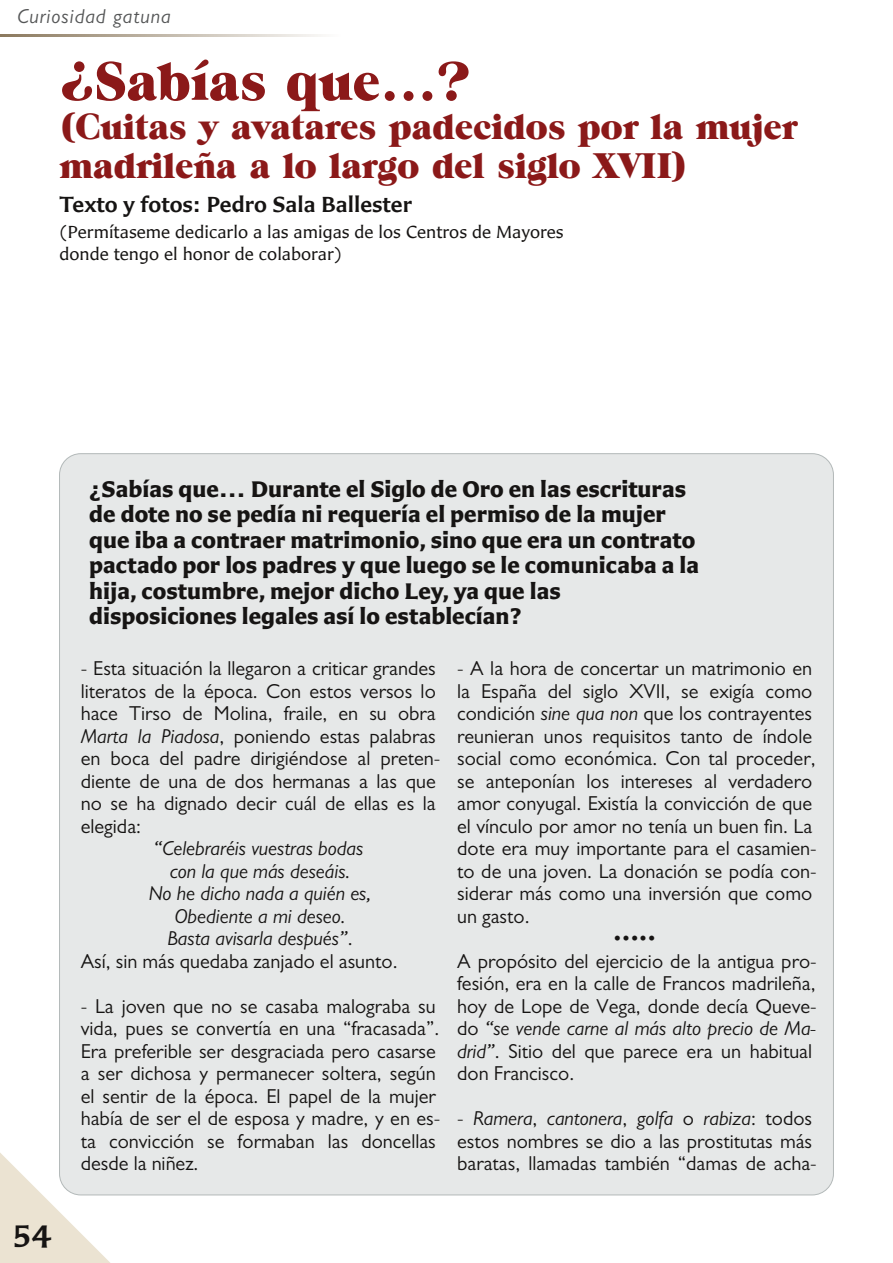
<style>
.page{position:relative;width:893px;height:1263px;background:#fff}
.page>*{position:absolute;margin:0;border:0;box-sizing:border-box;transform-origin:0 0}
.t1{font:54px "Grouch IT Cby BT";letter-spacing:-.01em;color:#8b1919}
.t2{font:36px/39px "Grouch IT Cby BT";letter-spacing:-.01em;color:#8b1919}
.t3{font:600 33px "Carter Sans W01";color:#161413}
.t4{font:700 23.25px/25.5px "Carter Sans W01";color:#161413}
.t5{font:600 22.5px "Carter Sans W01";color:#161413}
.t6{font:20.25px/22.5px "Gill Sans";color:#161413}
.t7{font:italic 20.25px "Gill Sans";color:#161413}
.t8{font:italic 20.25px "Gill Sans";letter-spacing:.05em;color:#545556}
.t9{font:18px/22.5px "Carter Sans W01";color:#161413}
.s1{font-style:italic}
.s2{font-style:normal}
</style>
<div class="page">
<svg style="left:0;top:1152px;width:111px;height:111px"></svg>
<svg style="left:0;top:34px;width:321px;height:2px"></svg>
<div style="left:60px;top:454px;width:773px;height:741px;background:#e6e8e8;border-radius:21px"></div>
<p class="t8" style="left:17px;top:4px;width:155px">Curiosidad gatuna</p>
<h1 class="t1" style="left:60px;top:48px;width:413px">¿Sabías que...?</h1>
<h2 class="t2" style="left:60px;top:106px;width:739px">(Cuitas y avatares padecidos por la mujer madrileña a lo largo del siglo XVII)</h2>
<p class="t5" style="left:60px;top:190px;width:354px">Texto y fotos: Pedro Sala Ballester</p>
<p class="t9" style="left:60px;top:220px;width:506px">(Permítaseme dedicarlo a las amigas de los Centros de Mayores donde tengo el honor de colaborar)</p>
<p class="t4" style="left:89px;top:476px;width:611px">¿Sabías que… Durante el Siglo de Oro en las escrituras de dote no se pedía ni requería el permiso de la mujer que iba a contraer matrimonio, sino que era un contrato pactado por los padres y que luego se le comunicaba a la hija, costumbre, mejor dicho Ley, ya que las disposiciones legales así lo establecían?</p>
<h3 class="t3" style="left:13px;top:1210px;width:40px">54</h3>
<p class="t6" style="left:81px;top:657px;width:361px">- Esta situación la llegaron a criticar grandes literatos de la época. Con estos versos lo hace Tirso de Molina, fraile, en su obra <span class="s1">Marta la Piadosa</span>, poniendo estas palabras en boca del padre dirigiéndose al preten&shy;diente de una de dos hermanas a las que no se ha dignado decir cuál de ellas es la elegida:</p>
<p class="t7" style="left:153px;top:837px;width:211px">“Celebraréis vuestras bodas</p>
<p class="t7" style="left:170px;top:859px;width:182px">con la que más deseáis.</p>
<p class="t7" style="left:149px;top:882px;width:224px">No he dicho nada a quién es,</p>
<p class="t7" style="left:174px;top:904px;width:173px">Obediente a mi deseo.</p>
<p class="t7" style="left:167px;top:927px;width:187px">Basta avisarla después”<span class="s2">.</span></p>
<p class="t6" style="left:81px;top:949px;width:318px">Así, sin más quedaba zanjado el asunto.</p>
<p class="t6" style="left:81px;top:994px;width:361px">- La joven que no se casaba malograba su vida, pues se convertía en una “fracasada”.<br>Era preferible ser desgraciada pero casarse a ser dichosa y permanecer soltera, según el sentir de la época. El papel de la mujer había de ser el de esposa y madre, y en es&shy;ta convicción se formaban las doncellas desde la niñez.</p>
<p class="t6" style="left:457px;top:657px;width:361px">- A la hora de concertar un matrimonio en la España del siglo XVII, se exigía como condición <span class="s1">sine qua non</span> que los contrayentes reunieran unos requisitos tanto de índole social como económica. Con tal proceder, se anteponían los intereses al verdadero amor conyugal. Existía la convicción de que el vínculo por amor no tenía un buen fin. La dote era muy importante para el casamien&shy;to de una joven. La donación se podía con&shy;siderar más como una inversión que como un gasto.</p>
<p class="t6" style="left:457px;top:927px;width:361px;text-indent:156px">•••••<br>A propósito del ejercicio de la antigua pro&shy;fesión, era en la calle de Francos madrileña, hoy de Lope de Vega, donde decía Queve&shy;do <span class="s1">“se vende carne al más alto precio de Ma&shy;drid”</span>. Sitio del que parece era un habitual don Francisco.</p>
<p class="t6" style="left:457px;top:1107px;width:361px">- <span class="s1">Ramera</span>, <span class="s1">cantonera</span>, <span class="s1">golfa</span> o <span class="s1">rabiza</span>: todos estos nombres se dio a las prostitutas más baratas, llamadas también “damas de acha-</p>
</div>
